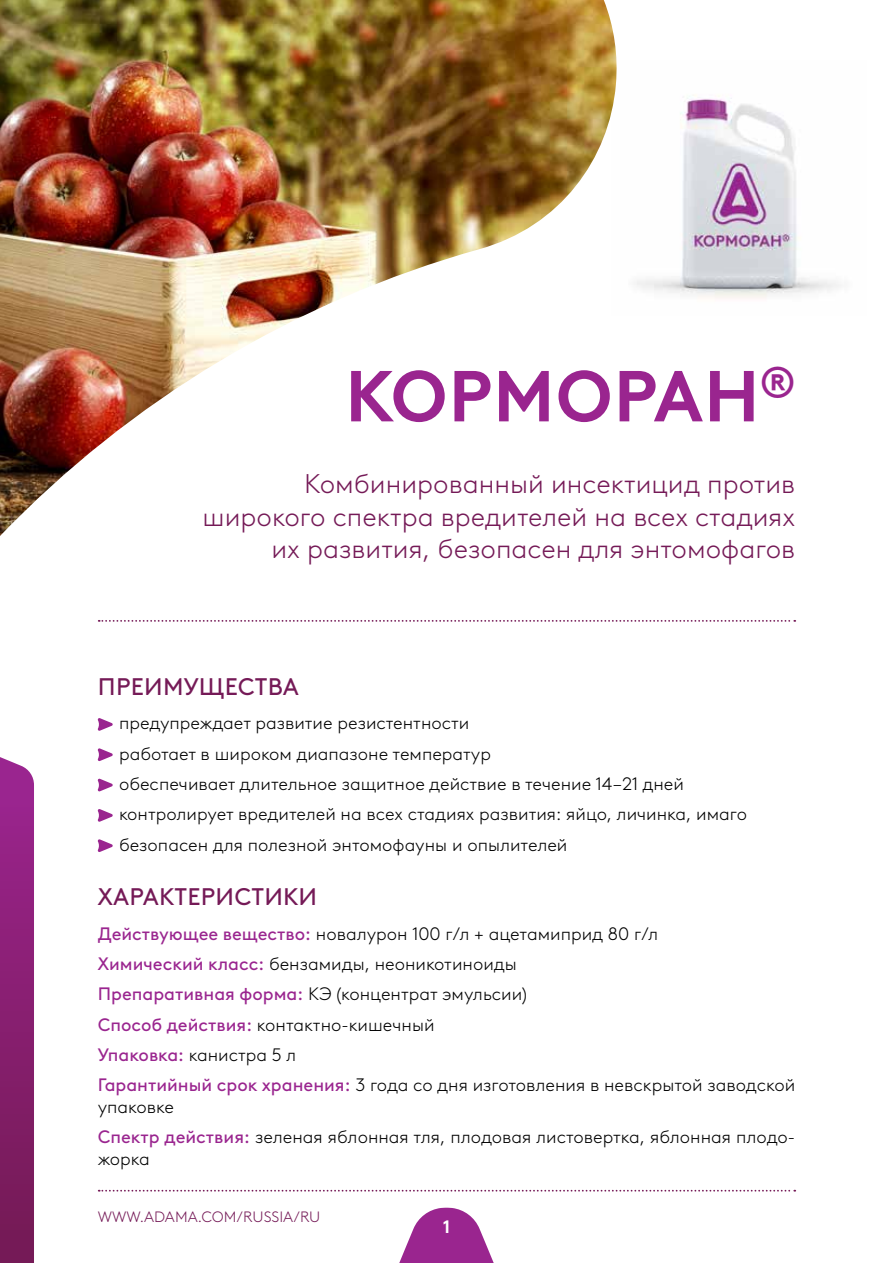
<style>
.page{position:relative;width:893px;height:1263px;background:#fff}
.page>*{position:absolute;margin:0;border:0;box-sizing:border-box;transform-origin:0 0}
.t1{font:700 72px "Brown LL Pan";color:#9a258f}
.t2{font:300 27px/32.4px "Brown LL Pan";color:#751a57;text-align:right}
.t3{font:24px "Brown LL Pan";letter-spacing:.01em;color:#751a57}
.t4{font:300 18px/30.3px "Brown LL Pan";color:#000}
.t5{font:700 18px "Brown LL Pan";color:#fff}
.t6{font:300 15px "Brown LL Pan";color:#751a57}
.s1{font-weight:400;color:#9a258f}
</style>
<div class="page">
<img style="left:636px;top:95px;width:205px;height:203px">
<img style="left:0;top:0;width:617px;height:536px">
<svg style="left:98px;top:718px;width:15px;height:13px"></svg>
<svg style="left:98px;top:748px;width:15px;height:13px"></svg>
<svg style="left:98px;top:778px;width:15px;height:13px"></svg>
<svg style="left:98px;top:809px;width:15px;height:13px"></svg>
<svg style="left:98px;top:839px;width:15px;height:13px"></svg>
<svg style="left:0;top:757px;width:34px;height:506px;background:#892273"></svg>
<svg style="left:399px;top:1208px;width:95px;height:55px"></svg>
<svg style="left:99px;top:1190px;width:696px;height:1px"></svg>
<svg style="left:99px;top:620px;width:696px;height:2px"></svg>
<h1 class="t1" style="left:345px;top:341px;width:452px">Корморан<sup>®</sup></h1>
<h2 class="t2" style="left:203px;top:466px;width:594px">Комбинированный инсектицид против широкого спектра вредителей на всех стадиях их развития, безопасен для энтомофагов</h2>
<h3 class="t3" style="left:98px;top:668px;width:203px">Преимущества</h3>
<p class="t4" style="left:119px;top:707px;width:629px">предупреждает развитие резистентности<br>работает в широком диапазоне температур<br>обеспечивает длительное защитное действие в течение 14–21 дней контролирует вредителей на всех стадиях развития: яйцо, личинка, имаго безопасен для полезной энтомофaуны и опылителей</p>
<h3 class="t3" style="left:98px;top:879px;width:221px">Характеристики</h3>
<p class="t4" style="left:98px;top:917px;width:699px"><span class="s1">Действующее вещество:</span> новалурон 100 г/л + ацетамиприд 80 г/л<br><span class="s1">Химический класс:</span> бензамиды, неоникотиноиды<br><span class="s1">Препаративная форма:</span> КЭ (концентрат эмульсии)<br><span class="s1">Способ действия:</span> контактно-кишечный<br><span class="s1">Упаковка:</span> канистра 5 л<br><span class="s1">Гарантийный срок хранения:</span> 3 года со дня изготовления в невскрытой заводской</p>
<p class="t4" style="left:98px;top:1090px;width:699px">упаковке<br><span class="s1">Спектр действия:</span> зеленая яблонная тля, плодовая листовертка, яблонная плодо-</p>
<p class="t4" style="left:98px;top:1143px;width:53px">жорка</p>
<p class="t6" style="left:98px;top:1206px;width:224px">WWW.ADAMA.COM/RUSSIA/RU</p>
<p class="t5" style="left:443px;top:1213px;width:8px">1</p>
</div>
